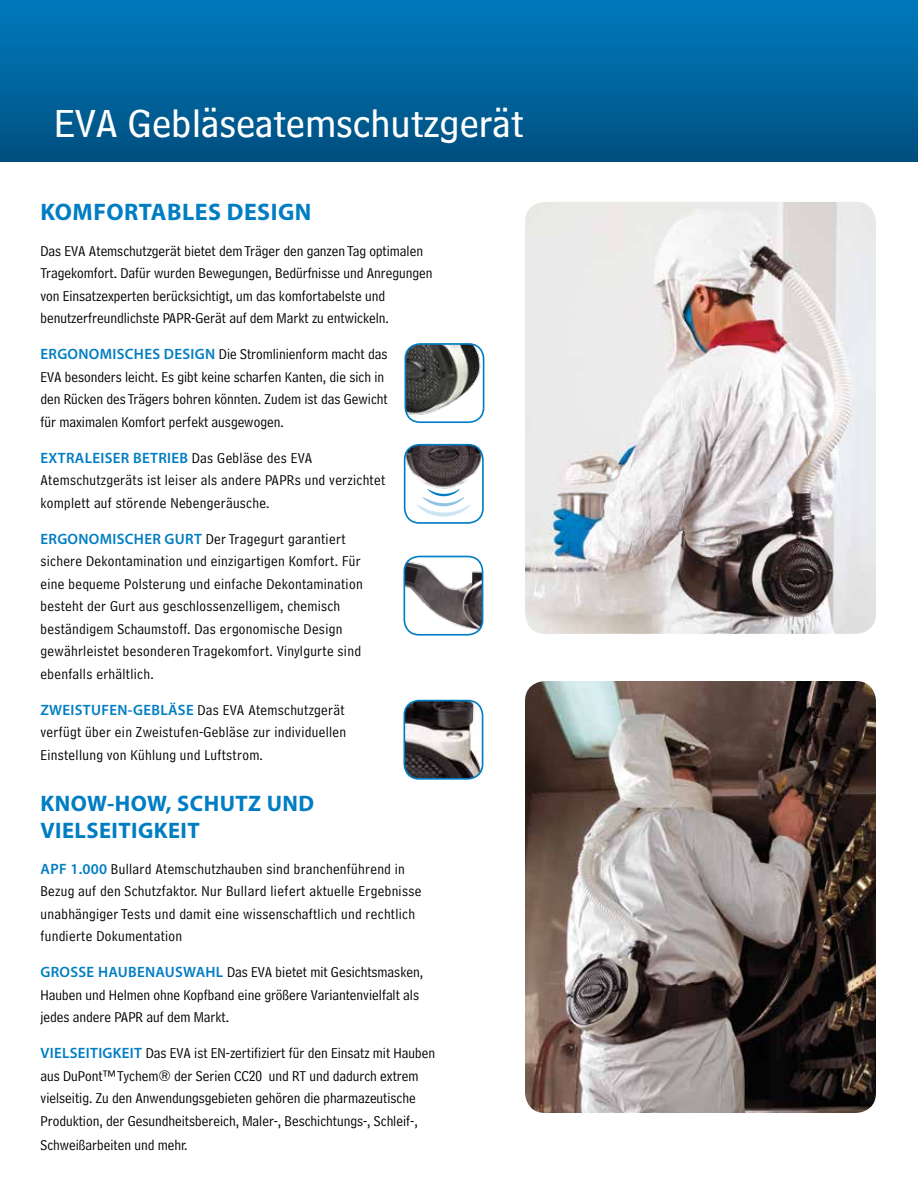
<style>
.page{position:relative;width:918px;height:1188px;background:#fff}
.page>*{position:absolute;margin:0;border:0;box-sizing:border-box;transform-origin:0 0}
.t1{font:40.5px "Bell Centennial Sub Caption";color:#fff}
.t2{font:700 24px "Myriad Pro";letter-spacing:.02em;color:#007dc3}
.t3{font:700 22.5px/27px "Myriad Pro";letter-spacing:.02em;color:#007dc3}
.t4{font:15px/22.5px "Bell Centennial Address";color:#000}
.t5{font:15px/22.5px "Bell Centennial Address";letter-spacing:.02em;color:#000}
.t6{font:600 15px "Myriad Pro";letter-spacing:.02em;color:#007dc3}
.s1{font-family:"Myriad Pro";font-weight:600;color:#007dc3}
.s2{font-family:"Bell Centennial Address";font-weight:400;color:#000}
</style>
<div class="page">
<div style="left:0;top:0;width:918px;height:162px;background:linear-gradient(to bottom,#007abe,#005080)"></div>
<img style="left:525px;top:681px;width:351px;height:432px">
<img style="left:525px;top:202px;width:351px;height:432px">
<img style="left:405px;top:344px;width:79px;height:76px">
<div style="left:405px;top:343px;width:79px;height:80px;border:2px solid #007dc3;border-radius:15px"></div>
<svg style="left:417px;top:489px;width:54px;height:28px"></svg>
<img style="left:405px;top:445px;width:77px;height:44px">
<div style="left:404px;top:444px;width:80px;height:80px;border:2px solid #007dc3;border-radius:15px"></div>
<img style="left:404px;top:557px;width:79px;height:77px">
<div style="left:404px;top:556px;width:79px;height:80px;border:2px solid #007dc3;border-radius:15px"></div>
<img style="left:404px;top:701px;width:79px;height:78px">
<div style="left:404px;top:700px;width:79px;height:80px;border:2px solid #007dc3;border-radius:15px"></div>
<h1 class="t1" style="left:54px;top:99px;width:471px">EVA Gebläseatemschutzgerät</h1>
<h2 class="t2" style="left:40px;top:196px;width:272px">KOMFORTABLES DESIGN</h2>
<p class="t4" style="left:40px;top:239px;width:394px">Das EVA Atemschutzgerät bietet dem Träger den ganzen Tag optimalen Tragekomfort. Dafür wurden Bewegungen, Bedürfnisse und Anregungen von Einsatzexperten berücksichtigt, um das komfortabelste und benutzerfreundlichste PAPR-Gerät auf dem Markt zu entwickeln.</p>
<p class="t4" style="left:40px;top:343px;width:349px"><span class="s1">ERGONOMISCHES DESIGN</span> Die Stromlinienform macht das EVA besonders leicht. Es gibt keine scharfen Kanten, die sich in den Rücken des Trägers bohren könnten. Zudem ist das Gewicht für maximalen Komfort perfekt ausgewogen.</p>
<p class="t6" style="left:40px;top:448px;width:273px">EXTRALEISER BETRIEB <span class="s2">Das Gebläse des EVA</span></p>
<p class="t5" style="left:40px;top:469px;width:346px">Atemschutzgeräts ist leiser als andere PAPRs und verzichtet komplett auf störende Nebengeräusche.</p>
<p class="t5" style="left:40px;top:527px;width:324px"><span class="s1">ERGONOMISCHER GURT</span> Der Tragegurt garantiert sichere Dekontamination und einzigartigen Komfort. Für eine bequeme Polsterung und einfache Dekontamination besteht der Gurt aus geschlossenzelligem, chemisch beständigem Schaumstoff. Das ergonomische Design gewährleistet besonderen Tragekomfort. Vinylgurte sind ebenfalls erhältlich.</p>
<p class="t4" style="left:40px;top:698px;width:307px;text-align:justify"><span class="s1">ZWEISTUFEN-GEBLÄSE</span> Das EVA Atemschutzgerät verfügt über ein Zweistufen-Gebläse zur individuellen Einstellung von Kühlung und Luftstrom.</p>
<h3 class="t3" style="left:40px;top:789px;width:275px">KNOW-HOW, SCHUTZ UND<br>VIELSEITIGKEIT</h3>
<p class="t5" style="left:40px;top:857px;width:382px"><span class="s1">APF 1.000</span> Bullard Atemschutzhauben sind branchenführend in Bezug auf den Schutzfaktor. Nur Bullard liefert aktuelle Ergebnisse unabhängiger Tests und damit eine wissenschaftlich und rechtlich fundierte Dokumentation</p>
<p class="t4" style="left:40px;top:961px;width:384px"><span class="s1">GROSSE HAUBENAUSWAHL</span> Das EVA bietet mit Gesichtsmasken,<br>Hauben und Helmen ohne Kopfband eine größere Variantenvielfalt als jedes andere PAPR auf dem Markt.</p>
<p class="t4" style="left:40px;top:1042px;width:396px"><span class="s1">VIELSEITIGKEIT</span> Das EVA ist EN-zertifiziert für den Einsatz mit Hauben aus DuPont™ Tychem® der Serien CC20 und RT und dadurch extrem vielseitig. Zu den Anwendungsgebieten gehören die pharmazeutische Produktion, der Gesundheitsbereich, Maler-, Beschichtungs-, Schleif-,</p>
<p class="t4" style="left:40px;top:1133px;width:149px">Schweißarbeiten und mehr.</p>
</div>
